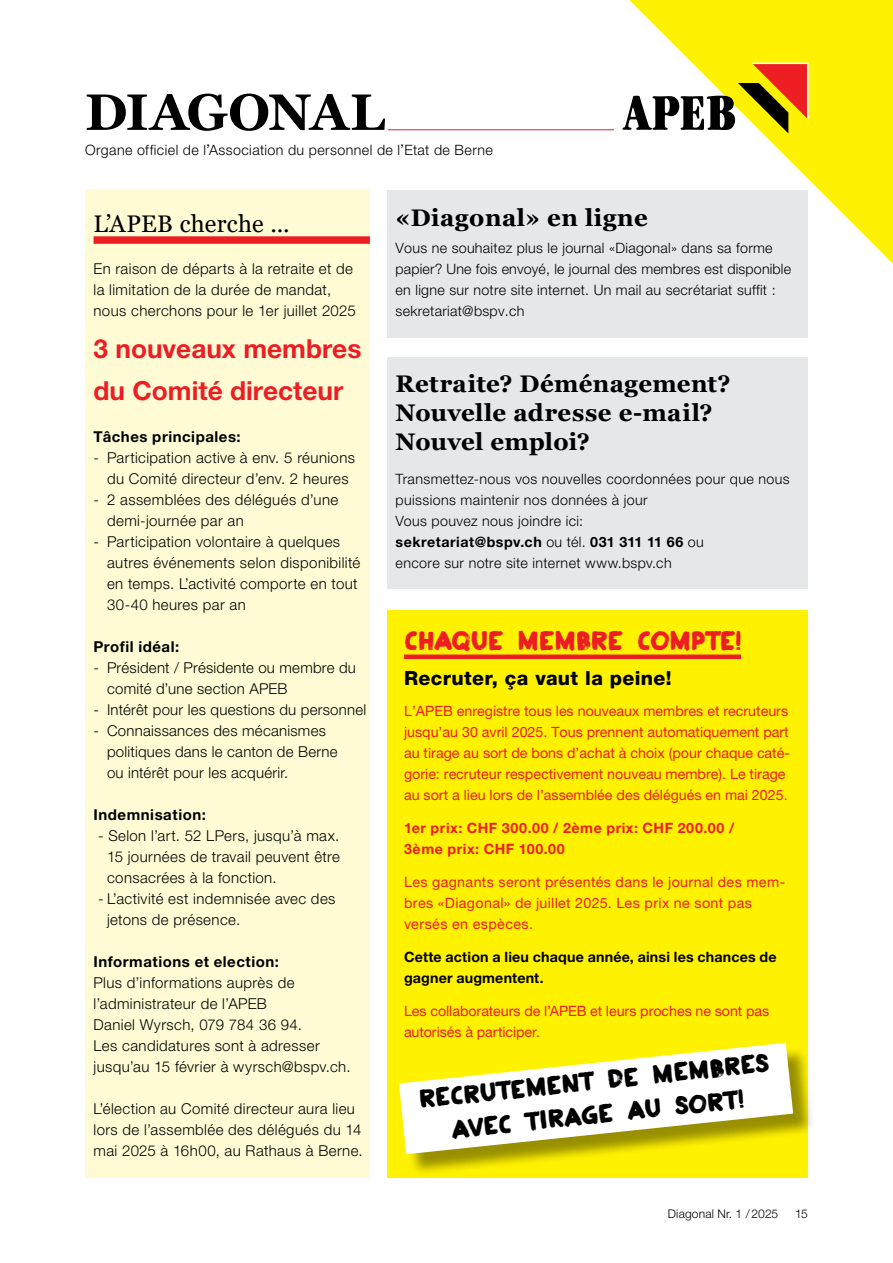
<style>
.page{position:relative;width:893px;height:1263px;background:#fff}
.page>*{position:absolute;margin:0;border:0;box-sizing:border-box;transform-origin:0 0}
.t1{font:700 51px "Georgia";letter-spacing:-.02em;color:#000}
.t2{font:27px "Plakkaat";letter-spacing:.01em;color:#ed1d24}
.t3{font:700 26.25px/42px "Helvetica Neue LT Std";color:#ed1d24}
.t4{font:26.1px/33.6px "Plakkaat";color:#000;text-align:center}
.t5{font:700 24px/28.8px "Georgia";letter-spacing:.015em;color:#000}
.t6{font:24px "Georgia";letter-spacing:.015em;color:#000}
.t7{font:800 19.5px "Helvetica Neue LT Std";letter-spacing:.02em;color:#000}
.t8{font:300 15px/21px "Helvetica Neue LT Std";letter-spacing:.025em;color:#000}
.t9{font:700 15px "Helvetica Neue LT Std";letter-spacing:.035em;color:#000}
.t10{font:300 14.25px/21px "Helvetica Neue LT Std";letter-spacing:.02em;color:#000}
.t11{font:14.25px/21px "Helvetica Neue LT Std";color:#ed1d24}
.t12{font:14.25px/21px "Helvetica Neue LT Std";letter-spacing:.025em;color:#ed1d24}
.t13{font:700 14.25px/21px "Helvetica Neue LT Std";letter-spacing:.01em;color:#000}
.t14{font:700 14.25px/21px "Helvetica Neue LT Std";letter-spacing:.035em;color:#ed1d24}
.t15{font:300 12px "Helvetica Neue LT Std";letter-spacing:.015em;color:#000}
.s1{font-family:"Georgia";font-weight:400}
.s2{font-weight:700}
</style>
<div class="page">
<div style="left:387px;top:610px;width:421px;height:567px;background:#fff200"></div>
<div style="left:404px;top:654px;width:337px;height:5px;background:#ed1d24"></div>
<svg style="left:629px;top:0;width:264px;height:264px;fill:#fff200"></svg>
<hr style="left:388px;top:129px;width:226px;height:1px;background:#ed1d24">
<svg style="left:622px;top:64px;width:185px;height:69px"></svg>
<hr style="left:753px;top:63px;width:54px;height:1px;background:#fff">
<hr style="left:807px;top:63px;width:2px;height:56px;background:#fff">
<div style="left:85px;top:189px;width:285px;height:989px;background:#fffcd5"></div>
<div style="left:94px;top:236px;width:276px;height:8px;background:#ed1d24"></div>
<div style="left:403px;top:1047px;width:413px;height:129px;background:#000;opacity:.41"></div>
<svg style="left:399px;top:1043px;width:394px;height:111px"></svg>
<div style="left:387px;top:357px;width:421px;height:232px;background:#e6e7e8"></div>
<div style="left:387px;top:190px;width:421px;height:147px;background:#e6e7e8"></div>
<h1 class="t1" style="left:85px;top:79px;width:302px">DIAGONAL</h1>
<p class="t10" style="left:85px;top:139px;width:409px">Organe officiel de l<span class="s1">’</span>Association du personnel de l<span class="s1">’</span>Etat de Berne</p>
<h3 class="t6" style="left:94px;top:209px;width:198px">L’APEB cherche ...</h3>
<p class="t8" style="left:94px;top:258px;width:264px">En raison de départs à la retraite et de la limitation de la durée de mandat, nous cherchons pour le 1er juillet 2025</p>
<h3 class="t3" style="left:94px;top:327px;width:269px">3 nouveaux membres du Comité directeur</h3>
<p class="t9" style="left:94px;top:427px;width:149px">Tâches principales:</p>
<p class="t8" style="left:94px;top:447px;width:263px;text-align:center">- Participation active à env. 5 réunions du Comité directeur d’env. 2 heures</p>
<p class="t8" style="left:107px;top:489px;width:233px;text-indent:-13px">- 2 assemblées des délégués d’une demi-journée par an</p>
<p class="t8" style="left:107px;top:531px;width:255px;text-indent:-13px">- Participation volontaire à quelques autres événements selon disponibilité en temps. L’activité comporte en tout 30-40 heures par an</p>
<p class="t9" style="left:94px;top:637px;width:87px">Profil idéal:</p>
<p class="t8" style="left:107px;top:657px;width:250px;text-indent:-13px">- Président / Présidente ou membre du comité d’une section APEB</p>
<p class="t8" style="left:94px;top:699px;width:274px">- Intérêt pour les questions du personnel</p>
<p class="t8" style="left:107px;top:720px;width:232px;text-indent:-13px">- Connaissances des mécanismes politiques dans le canton de Berne ou intérêt pour les acquérir.</p>
<p class="t9" style="left:94px;top:805px;width:114px">Indemnisation:</p>
<p class="t8" style="left:107px;top:825px;width:234px;text-align:justify;text-indent:-9px">- Selon l’art. 52 LPers, jusqu’à max.<br>15 journées de travail peuvent être consacrées à la fonction.</p>
<p class="t8" style="left:107px;top:888px;width:230px;text-indent:-9px">- L’activité est indemnisée avec des jetons de présence.</p>
<p class="t9" style="left:94px;top:952px;width:187px">Informations et election:</p>
<p class="t8" style="left:94px;top:972px;width:258px">Plus d’informations auprès de l’administrateur de l’APEB<br>Daniel Wyrsch, 079 784 36 94.<br>Les candidatures sont à adresser jusqu’au 15 février à wyrsch@bspv.ch.</p>
<p class="t8" style="left:94px;top:1098px;width:271px">L’élection au Comité directeur aura lieu lors de l’assemblée des délégués du 14 mai 2025 à 16h00, au Rathaus à Berne.</p>
<h3 class="t5" style="left:396px;top:203px;width:254px">«Diagonal» en ligne</h3>
<p class="t10" style="left:396px;top:237px;width:397px">Vous ne souhaitez plus le journal «Diagonal» dans sa forme papier? Une fois envoyé, le journal des membres est disponible en ligne sur notre site internet. Un mail au secrétariat suffit : sekretariat@bspv.ch</p>
<h3 class="t5" style="left:396px;top:370px;width:336px">Retraite? Déménagement?<br>Nouvelle adresse e-mail?<br>Nouvel emploi?</h3>
<p class="t10" style="left:396px;top:468px;width:396px">Transmettez-nous vos nouvelles coordonnées pour que nous puissions maintenir nos données à jour<br>Vous pouvez nous joindre ici:<br><span class="s2">sekretariat@bspv.ch</span> ou tél. <span class="s2">031 311 11 66</span> ou<br>encore sur notre site internet www.bspv.ch</p>
<h2 class="t2" style="left:404px;top:624px;width:339px">CHAQUE MEMBRE COMPTE!</h2>
<h3 class="t7" style="left:404px;top:666px;width:269px">Recruter, ça vaut la peine!</h3>
<p class="t11" style="left:404px;top:700px;width:387px">L’APEB enregistre tous les nouveaux membres et recruteurs jusqu’au 30 avril 2025. Tous prennent automatiquement part au tirage au sort de bons d’achat à choix (pour chaque caté&shy;gorie: recruteur respectivement nouveau membre). Le tirage au sort a lieu lors de l’assemblée des délégués en mai 2025.</p>
<p class="t14" style="left:404px;top:817px;width:332px">1er prix: CHF 300.00 / 2ème prix: CHF 200.00 /<br>3ème prix: CHF 100.00</p>
<p class="t12" style="left:404px;top:871px;width:383px">Les gagnants seront présentés dans le journal des mem&shy;bres «Diagonal» de juillet 2025. Les prix ne sont pas versés en espèces.</p>
<p class="t13" style="left:404px;top:946px;width:374px">Cette action a lieu chaque année, ainsi les chances de gagner augmentent.</p>
<p class="t11" style="left:404px;top:1000px;width:367px">Les collaborateurs de l’APEB et leurs proches ne sont pas autorisés à participer.</p>
<h3 class="t4" style="left:418px;top:1081px;width:353px;rotate:-6deg">RECRUTEMENT DE MEMBRES<br>AVEC TIRAGE AU SORT!</h3>
<p class="t15" style="left:668px;top:1207px;width:112px">Diagonal Nr. 1 / 2025</p>
<p class="t15" style="left:795px;top:1207px;width:14px">15</p>
</div>
